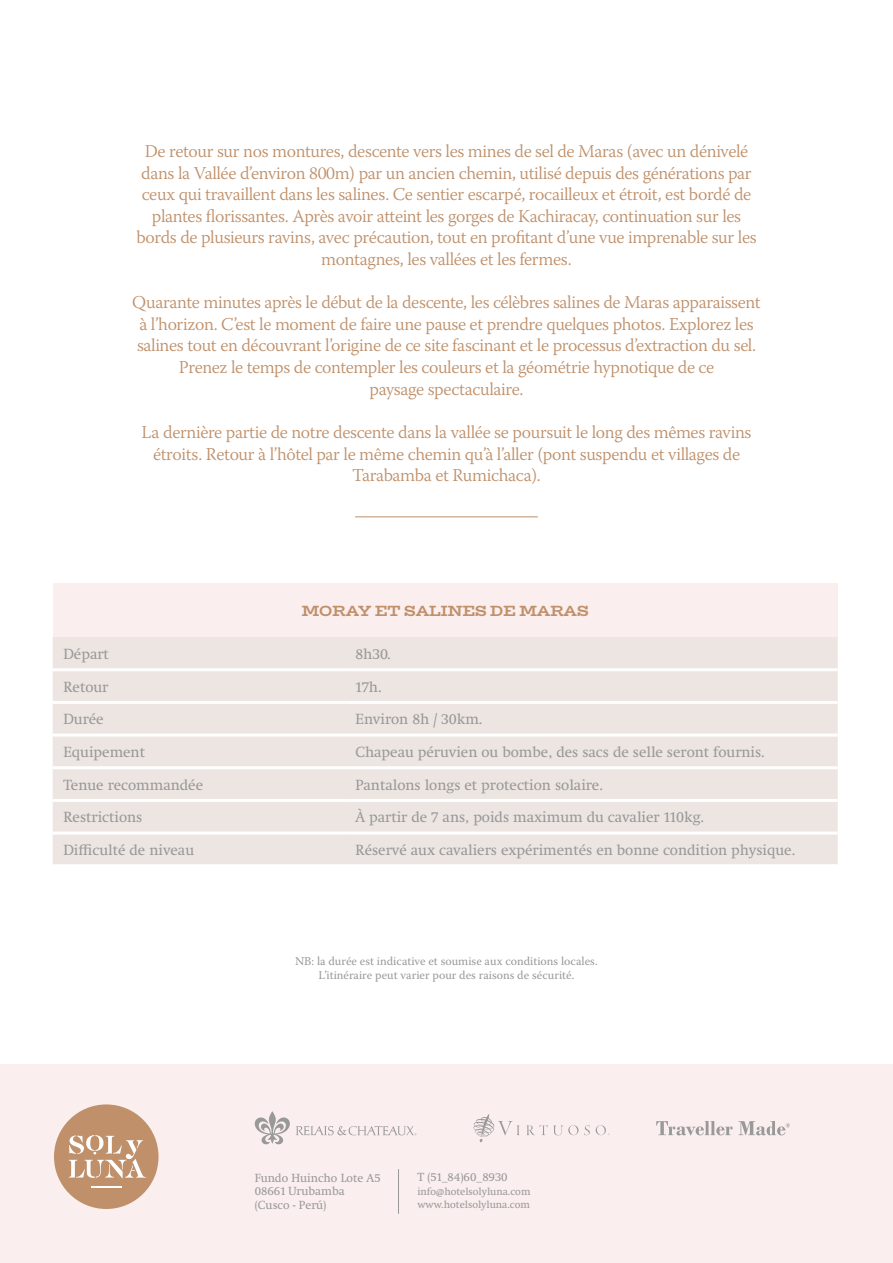
<style>
.page{position:relative;width:893px;height:1263px;background:#fff}
.page>*{position:absolute;margin:0;border:0;box-sizing:border-box;transform-origin:0 0}
.t1{font:300 18px/21.6px "Warnock Pro";letter-spacing:-.02em;color:#bf906a;text-align:center}
.t2{font:15px "Swift Neue LT Pro";color:#999}
.t3{font:15px "Trilogy Egyptian Bd Wd";color:#bf906a}
.t4{font:12px/14.4px "Warnock Pro";color:#999;text-align:center}
.t5{font:12px/13.5px "Swift Neue LT Pro";color:#999}
.t6{font:10.5px/13.5px "Swift Neue LT Pro";color:#999}
</style>
<div class="page">
<div style="left:0;top:1064px;width:893px;height:199px;background:#fbeeee"></div>
<div style="left:53px;top:583px;width:785px;height:54px;background:#fbeeee"></div>
<div style="left:53px;top:637px;width:785px;height:227px;background:#ece5e1"></div>
<hr style="left:53px;top:668px;width:292px;height:3px;background:#fff">
<hr style="left:345px;top:668px;width:493px;height:3px;background:#fff">
<hr style="left:53px;top:701px;width:292px;height:3px;background:#fff">
<hr style="left:345px;top:701px;width:493px;height:3px;background:#fff">
<hr style="left:53px;top:733px;width:292px;height:3px;background:#fff">
<hr style="left:345px;top:733px;width:493px;height:3px;background:#fff">
<hr style="left:53px;top:766px;width:292px;height:3px;background:#fff">
<hr style="left:345px;top:766px;width:493px;height:3px;background:#fff">
<hr style="left:53px;top:799px;width:292px;height:3px;background:#fff">
<hr style="left:345px;top:799px;width:493px;height:3px;background:#fff">
<hr style="left:53px;top:831px;width:292px;height:3px;background:#fff">
<hr style="left:345px;top:831px;width:493px;height:3px;background:#fff">
<hr style="left:355px;top:517px;width:183px;height:1px;background:#bf906a">
<svg style="left:473px;top:1114px;width:47px;height:29px"></svg>
<svg style="left:584px;top:1125px;width:6px;height:10px"></svg>
<svg style="left:527px;top:1125px;width:51px;height:10px"></svg>
<svg style="left:596px;top:1125px;width:14px;height:10px"></svg>
<svg style="left:254px;top:1111px;width:163px;height:34px"></svg>
<svg style="left:656px;top:1121px;width:134px;height:14px"></svg>
<hr style="left:398px;top:1169px;width:1px;height:45px;background:#999">
<div style="left:54px;top:1104px;width:105px;height:105px;background:#bf906a;border-radius:50%"></div>
<hr style="left:91px;top:1187px;width:30px;height:1px;background:#fff">
<svg style="left:69px;top:1135px;width:78px;height:44px"></svg>
<p class="t1" style="left:136px;top:140px;width:622px">De retour sur nos montures, descente vers les mines de sel de Maras (avec un dénivelé dans la Vallée d’environ 800m) par un ancien chemin, utilisé depuis des générations par ceux qui travaillent dans les salines. Ce sentier escarpé, rocailleux et étroit, est bordé de plantes florissantes. Après avoir atteint les gorges de Kachiracay, continuation sur les bords de plusieurs ravins, avec précaution, tout en profitant d’une vue imprenable sur les montagnes, les vallées et les fermes.</p>
<p class="t1" style="left:132px;top:291px;width:630px">Quarante minutes après le début de la descente, les célèbres salines de Maras apparaissent à l’horizon. C’est le moment de faire une pause et prendre quelques photos. Explorez les salines tout en découvrant l’origine de ce site fascinant et le processus d’extraction du sel.<br>Prenez le temps de contempler les couleurs et la géométrie hypnotique de ce<br>paysage spectaculaire.</p>
<p class="t1" style="left:142px;top:421px;width:611px">La dernière partie de notre descente dans la vallée se poursuit le long des mêmes ravins étroits. Retour à l’hôtel par le même chemin qu’à l’aller (pont suspendu et villages de<br>Tarabamba et Rumichaca).</p>
<p class="t3" style="left:302px;top:602px;width:288px">MORAY ET SALINES DE MARAS</p>
<p class="t2" style="left:63px;top:645px;width:47px">Départ</p>
<p class="t2" style="left:355px;top:645px;width:37px">8h30.</p>
<p class="t2" style="left:63px;top:678px;width:47px">Retour</p>
<p class="t2" style="left:355px;top:678px;width:28px">17h.</p>
<p class="t2" style="left:63px;top:710px;width:42px">Durée</p>
<p class="t2" style="left:355px;top:710px;width:129px">Environ 8h / 30km.</p>
<p class="t2" style="left:63px;top:743px;width:83px">Equipement</p>
<p class="t2" style="left:355px;top:743px;width:411px">Chapeau péruvien ou bombe, des sacs de selle seront fournis.</p>
<p class="t2" style="left:63px;top:776px;width:141px">Tenue recommandée</p>
<p class="t2" style="left:355px;top:776px;width:249px">Pantalons longs et protection solaire.</p>
<p class="t2" style="left:63px;top:808px;width:81px">Restrictions</p>
<p class="t2" style="left:355px;top:808px;width:350px">À partir de 7 ans, poids maximum du cavalier 110kg.</p>
<p class="t2" style="left:63px;top:841px;width:132px">Difficulté de niveau</p>
<p class="t2" style="left:355px;top:841px;width:441px">Réservé aux cavaliers expérimentés en bonne condition physique.</p>
<p class="t4" style="left:295px;top:954px;width:304px">NB: la durée est indicative et soumise aux conditions locales.<br>L’itinéraire peut varier pour des raisons de sécurité.</p>
<p class="t5" style="left:255px;top:1171px;width:127px">Fundo Huincho Lote A5<br>08661 Urubamba (Cusco - Perú)</p>
<p class="t5" style="left:417px;top:1170px;width:92px">T (51_84)60_8930</p>
<p class="t6" style="left:417px;top:1184px;width:115px">info@hotelsolyluna.com www.hotelsolyluna.com</p>
</div>
